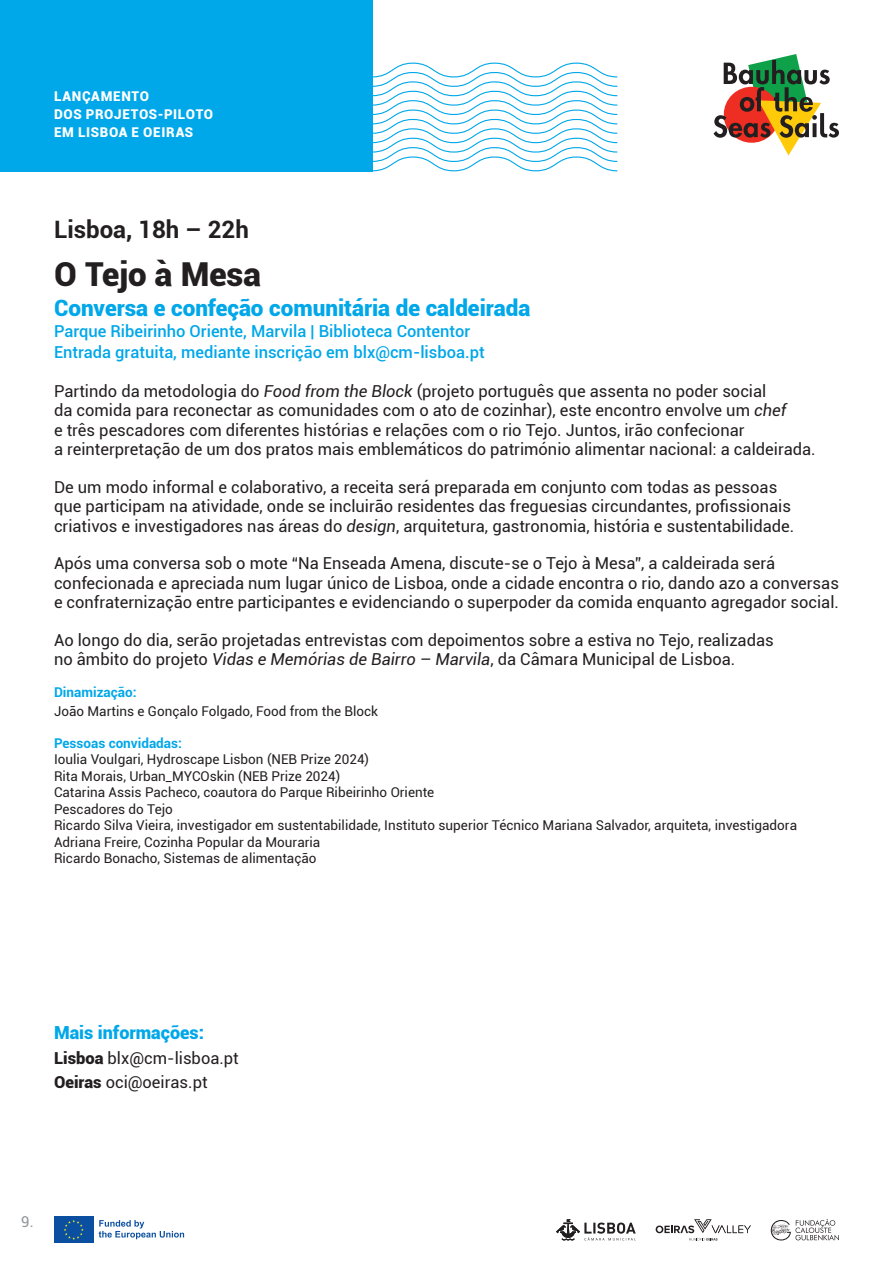
<style>
.page{position:relative;width:893px;height:1263px;background:#fff}
.page>*{position:absolute;margin:0;border:0;box-sizing:border-box;transform-origin:0 0}
.t1{font:900 33px "Roboto";color:#231f20}
.t2{font:700 24px "Roboto";color:#231f20}
.t3{font:900 22.5px "Roboto";color:#00a7e9}
.t4{font:900 18px "Roboto";color:#00a7e9}
.t5{font:16.5px/19.5px "Roboto";color:#231f20}
.t6{font:500 16.5px/21px "Roboto";color:#00a7e9}
.t7{font:15px "Roboto";color:#939598}
.t8{font:13.5px/16.5px "Roboto";color:#231f20}
.t9{font:900 13.5px/18px "Roboto";letter-spacing:.045em;color:#fff}
.t10{font:700 13.5px "Roboto";color:#00a7e9}
.s1{font-style:italic}
.s2{font-weight:900}
</style>
<div class="page">
<svg style="left:54px;top:1216px;width:40px;height:1px"></svg>
<div style="left:54px;top:1217px;width:40px;height:26px;background:#0b50a0"></div>
<svg style="left:64px;top:1220px;width:20px;height:20px"></svg>
<svg style="left:99px;top:1220px;width:85px;height:19px"></svg>
<svg style="left:289px;top:62px;width:329px;height:110px"></svg>
<div style="left:0;top:0;width:373px;height:171px;background:#00a7e9"></div>
<svg style="left:713px;top:54px;width:126px;height:101px"></svg>
<svg style="left:771px;top:1219px;width:68px;height:21px"></svg>
<svg style="left:656px;top:1219px;width:95px;height:21px"></svg>
<svg style="left:556px;top:1219px;width:80px;height:21px"></svg>
<p class="t9" style="left:54px;top:86px;width:161px">LANÇAMENTO<br>DOS PROJETOS-PILOTO<br>EM LISBOA E OEIRAS</p>
<h2 class="t2" style="left:54px;top:212px;width:196px">Lisboa, 18h – 22h</h2>
<h1 class="t1" style="left:54px;top:251px;width:209px">O Tejo à Mesa</h1>
<h3 class="t3" style="left:54px;top:292px;width:478px">Conversa e confeção comunitária de caldeirada</h3>
<p class="t6" style="left:54px;top:320px;width:432px">Parque Ribeirinho Oriente, Marvila | Biblioteca Contentor<br>Entrada gratuita, mediante inscrição em blx@cm-lisboa.pt</p>
<p class="t5" style="left:54px;top:381px;width:763px">Partindo da metodologia do <span class="s1">Food from the Block</span> (projeto português que assenta no poder social<br>da comida para reconectar as comunidades com o ato de cozinhar), este encontro envolve um <span class="s1">chef<br></span>e três pescadores com diferentes histórias e relações com o rio Tejo. Juntos, irão confecionar<br>a reinterpretação de um dos pratos mais emblemáticos do património alimentar nacional: a caldeirada.</p>
<p class="t5" style="left:54px;top:477px;width:742px">De um modo informal e colaborativo, a receita será preparada em conjunto com todas as pessoas que participam na atividade, onde se incluirão residentes das freguesias circundantes, profissionais criativos e investigadores nas áreas do <span class="s1">design</span>, arquitetura, gastronomia, história e sustentabilidade.</p>
<p class="t5" style="left:54px;top:553px;width:786px">Após uma conversa sob o mote “Na Enseada Amena, discute-se o Tejo à Mesa”, a caldeirada será confecionada e apreciada num lugar único de Lisboa, onde a cidade encontra o rio, dando azo a conversas e confraternização entre participantes e evidenciando o superpoder da comida enquanto agregador social.</p>
<p class="t5" style="left:54px;top:630px;width:721px">Ao longo do dia, serão projetadas entrevistas com depoimentos sobre a estiva no Tejo, realizadas no âmbito do projeto <span class="s1">Vidas e Memórias de Bairro – Marvila</span>, da Câmara Municipal de Lisboa.</p>
<p class="t10" style="left:54px;top:682px;width:84px">Dinamização:</p>
<p class="t8" style="left:54px;top:703px;width:326px">João Martins e Gonçalo Folgado, Food from the Block</p>
<p class="t10" style="left:54px;top:733px;width:129px">Pessoas convidadas:</p>
<p class="t8" style="left:54px;top:751px;width:745px">Ioulia Voulgari, Hydroscape Lisbon (NEB Prize 2024)<br>Rita Morais, Urban_MYCOskin (NEB Prize 2024)<br>Catarina Assis Pacheco, coautora do Parque Ribeirinho Oriente<br>Pescadores do Tejo<br>Ricardo Silva Vieira, investigador em sustentabilidade, Instituto superior Técnico Mariana Salvador, arquiteta, investigadora Adriana Freire, Cozinha Popular da Mouraria<br>Ricardo Bonacho, Sistemas de alimentação</p>
<p class="t4" style="left:54px;top:1020px;width:152px">Mais informações:</p>
<p class="t5" style="left:54px;top:1046px;width:186px;line-height:24px"><span class="s2">Lisboa</span> blx@cm-lisboa.pt<br><span class="s2">Oeiras</span> oci@oeiras.pt</p>
<p class="t7" style="left:21px;top:1211px;width:14px">9.</p>
</div>
